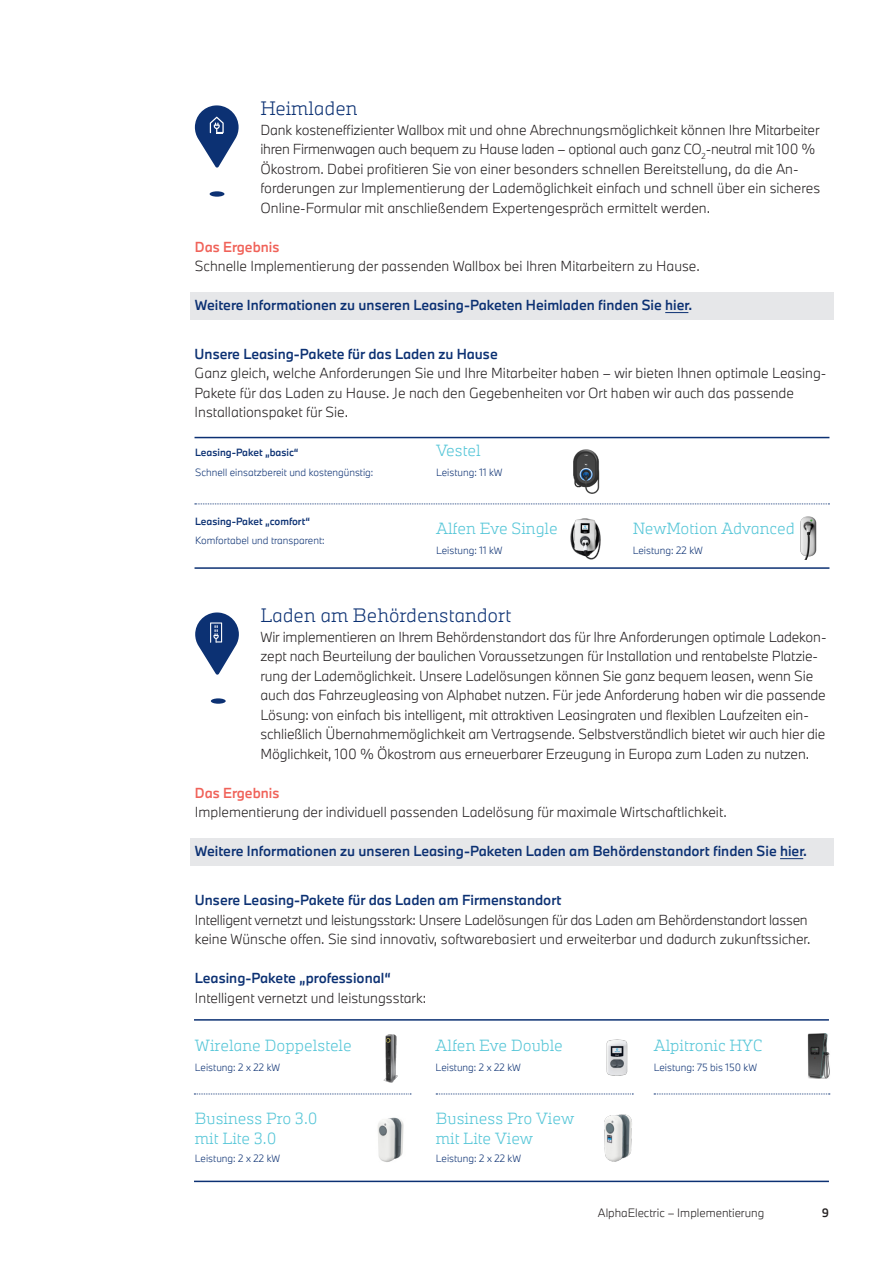
<style>
.page{position:relative;width:893px;height:1263px;background:#fff}
.page>*{position:absolute;margin:0;border:0;box-sizing:border-box;transform-origin:0 0}
.t1{font:300 18px "Alphabet Slab Pro";color:#0c3173}
.t2{font:300 15px/19.5px "Alphabet Slab Pro";color:#53c5d7}
.t3{font:300 13.5px/19.5px "Alphabet Sans Pro";letter-spacing:-.01em;color:#231f20}
.t4{font:500 13.5px "Alphabet Sans Pro";color:#0c3173}
.t5{font:500 13.5px "Alphabet Sans Pro";color:#f06259}
.t6{font:300 11.25px "Alphabet Sans Pro";color:#231f20}
.t7{font:500 11.25px "Alphabet Sans Pro";color:#231f20}
.t8{font:300 9.75px "Alphabet Sans Pro";color:#0c3173}
.t9{font:500 9.75px "Alphabet Sans Pro";color:#0c3173}
</style>
<div class="page">
<img style="left:383px;top:1034px;width:15px;height:49px">
<img style="left:606px;top:1039px;width:22px;height:37px">
<img style="left:808px;top:1033px;width:22px;height:46px">
<svg style="left:194px;top:1094px;width:217px;height:1px"></svg>
<svg style="left:436px;top:1094px;width:197px;height:1px"></svg>
<svg style="left:654px;top:1094px;width:176px;height:1px"></svg>
<hr style="left:194px;top:1180px;width:635px;height:2px;background:#0c3173">
<hr style="left:194px;top:1019px;width:635px;height:2px;background:#0c3173">
<img style="left:604px;top:1114px;width:28px;height:48px">
<img style="left:378px;top:1117px;width:26px;height:45px">
<div style="left:190px;top:292px;width:644px;height:28px;background:#e6e7e9"></div>
<svg style="left:665px;top:312px;width:23px;height:1px"></svg>
<div style="left:190px;top:838px;width:644px;height:28px;background:#e6e7e9"></div>
<svg style="left:780px;top:858px;width:23px;height:1px"></svg>
<div style="left:211px;top:698px;width:15px;height:6px;background:#0c3173;border-radius:50%"></div>
<svg style="left:195px;top:612px;width:44px;height:63px"></svg>
<div style="left:210px;top:191px;width:14px;height:6px;background:#0c3173;border-radius:50%"></div>
<svg style="left:195px;top:105px;width:44px;height:63px"></svg>
<img style="left:570px;top:518px;width:31px;height:41px">
<img style="left:573px;top:449px;width:27px;height:45px">
<img style="left:800px;top:516px;width:17px;height:44px">
<svg style="left:195px;top:504px;width:634px;height:1px"></svg>
<hr style="left:195px;top:567px;width:634px;height:2px;background:#0c3173">
<hr style="left:195px;top:437px;width:634px;height:1px;background:#0c3173">
<h1 class="t1" style="left:260px;top:96px;width:99px">Heimladen</h1>
<p class="t3" style="left:260px;top:120px;width:561px">Dank kosteneffizienter Wallbox mit und ohne Abrechnungsmöglichkeit können Ihre Mitarbeiter ihren Firmenwagen auch bequem zu Hause laden – optional auch ganz CO<sub>2</sub>-neutral mit 100 % Ökostrom. Dabei profitieren Sie von einer besonders schnellen Bereitstellung, da die An&shy;forderungen zur Implementierung der Lademöglichkeit einfach und schnell über ein sicheres Online-Formular mit anschließendem Expertengespräch ermittelt werden.</p>
<p class="t5" style="left:195px;top:237px;width:86px">Das Ergebnis</p>
<p class="t3" style="left:195px;top:256px;width:506px">Schnelle Implementierung der passenden Wallbox bei Ihren Mitarbeitern zu Hause.</p>
<p class="t4" style="left:195px;top:296px;width:499px">Weitere Informationen zu unseren Leasing-Paketen Heimladen finden Sie hier.</p>
<p class="t4" style="left:195px;top:345px;width:305px">Unsere Leasing-Pakete für das Laden zu Hause</p>
<p class="t3" style="left:195px;top:363px;width:633px">Ganz gleich, welche Anforderungen Sie und Ihre Mitarbeiter haben – wir bieten Ihnen optimale Leasing-<br>Pakete für das Laden zu Hause. Je nach den Gegebenheiten vor Ort haben wir auch das passende<br>Installationspaket für Sie.</p>
<p class="t9" style="left:195px;top:446px;width:105px">Leasing-Paket „basic“</p>
<p class="t8" style="left:195px;top:466px;width:180px">Schnell einsatzbereit und kostengünstig:</p>
<p class="t9" style="left:195px;top:514px;width:117px">Leasing-Paket „comfort“</p>
<p class="t8" style="left:195px;top:534px;width:131px">Komfortabel und transparent:</p>
<p class="t2" style="left:436px;top:441px;width:46px">Vestel</p>
<p class="t8" style="left:436px;top:466px;width:68px">Leistung: 11 kW</p>
<p class="t2" style="left:436px;top:519px;width:123px">Alfen Eve Single</p>
<p class="t8" style="left:436px;top:544px;width:68px">Leistung: 11 kW</p>
<p class="t2" style="left:633px;top:519px;width:163px">NewMotion Advanced</p>
<p class="t8" style="left:633px;top:544px;width:72px">Leistung: 22 kW</p>
<h1 class="t1" style="left:260px;top:603px;width:252px">Laden am Behördenstandort</h1>
<p class="t3" style="left:260px;top:627px;width:568px">Wir implementieren an Ihrem Behördenstandort das für Ihre Anforderungen optimale Ladekon&shy;zept nach Beurteilung der baulichen Voraussetzungen für Installation und rentabelste Platzie&shy;rung der Lademöglichkeit. Unsere Ladelösungen können Sie ganz bequem leasen, wenn Sie auch das Fahrzeugleasing von Alphabet nutzen. Für jede Anforderung haben wir die passende Lösung: von einfach bis intelligent, mit attraktiven Leasingraten und flexiblen Laufzeiten ein&shy;schließlich Übernahmemöglichkeit am Vertragsende. Selbstverständlich bietet wir auch hier die Möglichkeit, 100 % Ökostrom aus erneuerbarer Erzeugung in Europa zum Laden zu nutzen.</p>
<p class="t5" style="left:195px;top:783px;width:86px">Das Ergebnis</p>
<p class="t3" style="left:195px;top:802px;width:533px">Implementierung der individuell passenden Ladelösung für maximale Wirtschaftlichkeit.</p>
<p class="t4" style="left:195px;top:842px;width:614px">Weitere Informationen zu unseren Leasing-Paketen Laden am Behördenstandort finden Sie hier.</p>
<p class="t4" style="left:195px;top:891px;width:368px">Unsere Leasing-Pakete für das Laden am Firmenstandort</p>
<p class="t3" style="left:195px;top:909px;width:617px">Intelligent vernetzt und leistungsstark: Unsere Ladelösungen für das Laden am Behördenstandort lassen keine Wünsche offen. Sie sind innovativ, softwarebasiert und erweiterbar und dadurch zukunftssicher.</p>
<p class="t4" style="left:195px;top:969px;width:197px">Leasing-Pakete „professional“</p>
<p class="t3" style="left:195px;top:987px;width:233px">Intelligent vernetzt und leistungsstark:</p>
<p class="t2" style="left:436px;top:1036px;width:129px">Alfen Eve Double</p>
<p class="t8" style="left:436px;top:1060px;width:87px">Leistung: 2 x 22 kW</p>
<p class="t2" style="left:654px;top:1036px;width:110px">Alpitronic HYC</p>
<p class="t8" style="left:654px;top:1060px;width:105px">Leistung: 75 bis 150 kW</p>
<p class="t2" style="left:195px;top:1036px;width:158px">Wirelane Doppelstele</p>
<p class="t8" style="left:195px;top:1060px;width:87px">Leistung: 2 x 22 kW</p>
<p class="t2" style="left:195px;top:1108px;width:124px">Business Pro 3.0 mit Lite 3.0</p>
<p class="t8" style="left:195px;top:1151px;width:87px">Leistung: 2 x 22 kW</p>
<p class="t2" style="left:436px;top:1108px;width:140px">Business Pro View mit Lite View</p>
<p class="t8" style="left:436px;top:1151px;width:87px">Leistung: 2 x 22 kW</p>
<p class="t6" style="left:598px;top:1205px;width:168px">AlphaElectric – Implementierung</p>
<p class="t7" style="left:822px;top:1205px;width:9px">9</p>
</div>
